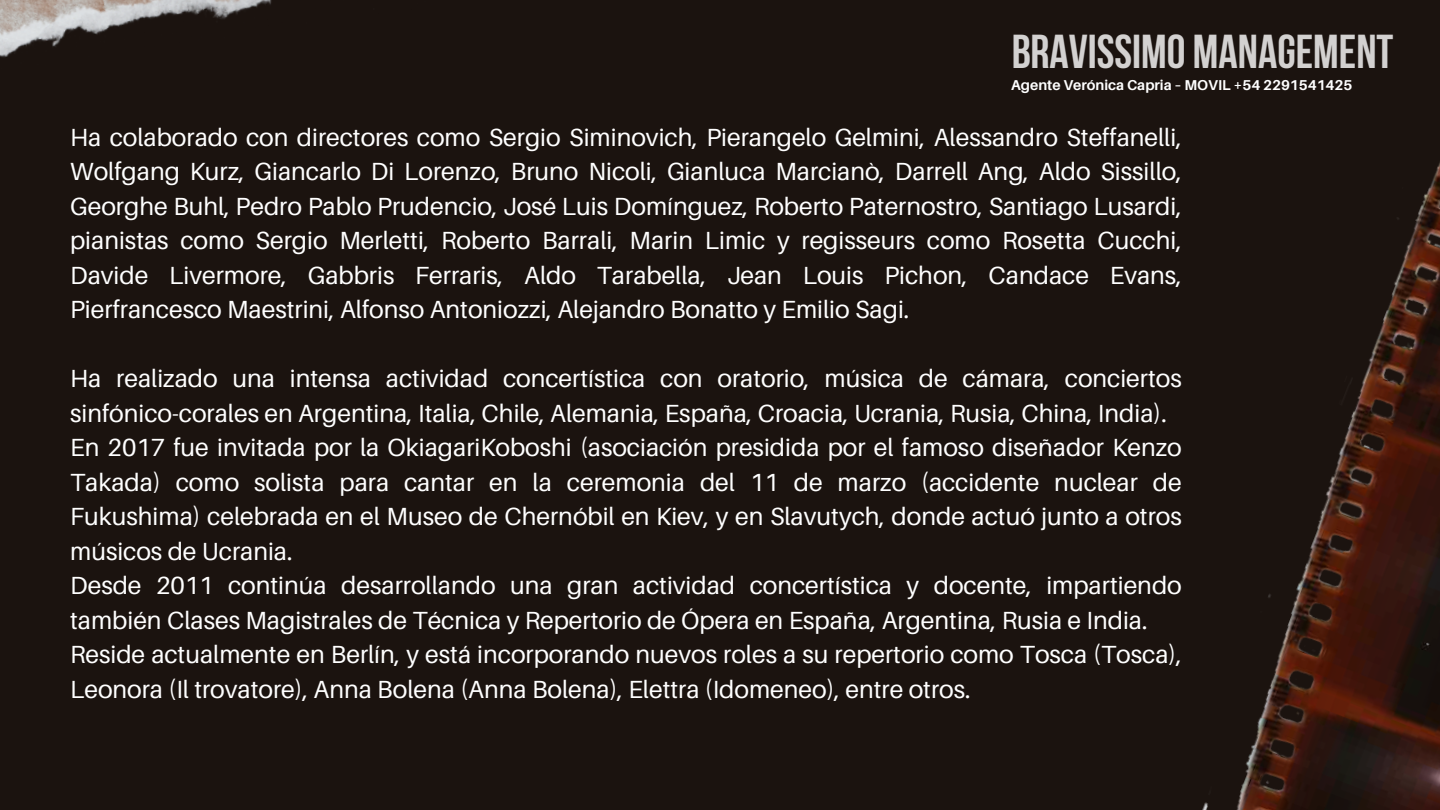
<style>
.page{position:relative;width:1440px;height:810px;background:#1b130f}
.page>*{position:absolute;margin:0;border:0;box-sizing:border-box;transform-origin:0 0}
.t1{font:700 47.4px "Bebas Neue";color:#fff}
.t2{font:24.8px/34.5px "Aileron";color:#fff}
.t3{font:700 14.3px "Aileron";color:#fff}
</style>
<div class="page">
<img style="left:1202px;top:162px;width:238px;height:648px">
<img style="left:0;top:0;width:272px;height:57px">
<h1 class="t1" style="left:1011px;top:33px;width:384px">BRAVISSIMO MANAGEMENT</h1>
<p class="t3" style="left:1011px;top:76px;width:343px">Agente Verónica Capria – MOVIL +54 2291541425</p>
<p class="t2" style="left:70px;top:119px;width:1113px;text-align:justify">Ha colaborado con directores como Sergio Siminovich, Pierangelo Gelmini, Alessandro Steffanelli, Wolfgang Kurz, Giancarlo Di Lorenzo, Bruno Nicoli, Gianluca Marcianò, Darrell Ang, Aldo Sissillo, Georghe Buhl, Pedro Pablo Prudencio, José Luis Domínguez, Roberto Paternostro, Santiago Lusardi, pianistas como Sergio Merletti, Roberto Barrali, Marin Limic y regisseurs como Rosetta Cucchi, Davide Livermore, Gabbris Ferraris, Aldo Tarabella, Jean Louis Pichon, Candace Evans, Pierfrancesco Maestrini, Alfonso Antoniozzi, Alejandro Bonatto y Emilio Sagi.</p>
<p class="t2" style="left:70px;top:361px;width:1113px">Ha realizado una intensa actividad concertística con oratorio, música de cámara, conciertos sinfónico-corales en Argentina, Italia, Chile, Alemania, España, Croacia, Ucrania, Rusia, China, India).</p>
<p class="t2" style="left:70px;top:430px;width:1113px;text-align:justify">En 2017 fue invitada por la OkiagariKoboshi (asociación presidida por el famoso diseñador Kenzo Takada) como solista para cantar en la ceremonia del 11 de marzo (accidente nuclear de Fukushima) celebrada en el Museo de Chernóbil en Kiev, y en Slavutych, donde actuó junto a otros músicos de Ucrania.</p>
<p class="t2" style="left:70px;top:568px;width:1113px">Desde 2011 continúa desarrollando una gran actividad concertística y docente, impartiendo también Clases Magistrales de Técnica y Repertorio de Ópera en España, Argentina, Rusia e India.</p>
<p class="t2" style="left:70px;top:637px;width:1113px">Reside actualmente en Berlín, y está incorporando nuevos roles a su repertorio como Tosca (Tosca),<br>Leonora (Il trovatore), Anna Bolena (Anna Bolena), Elettra (Idomeneo), entre otros.</p>
</div>
